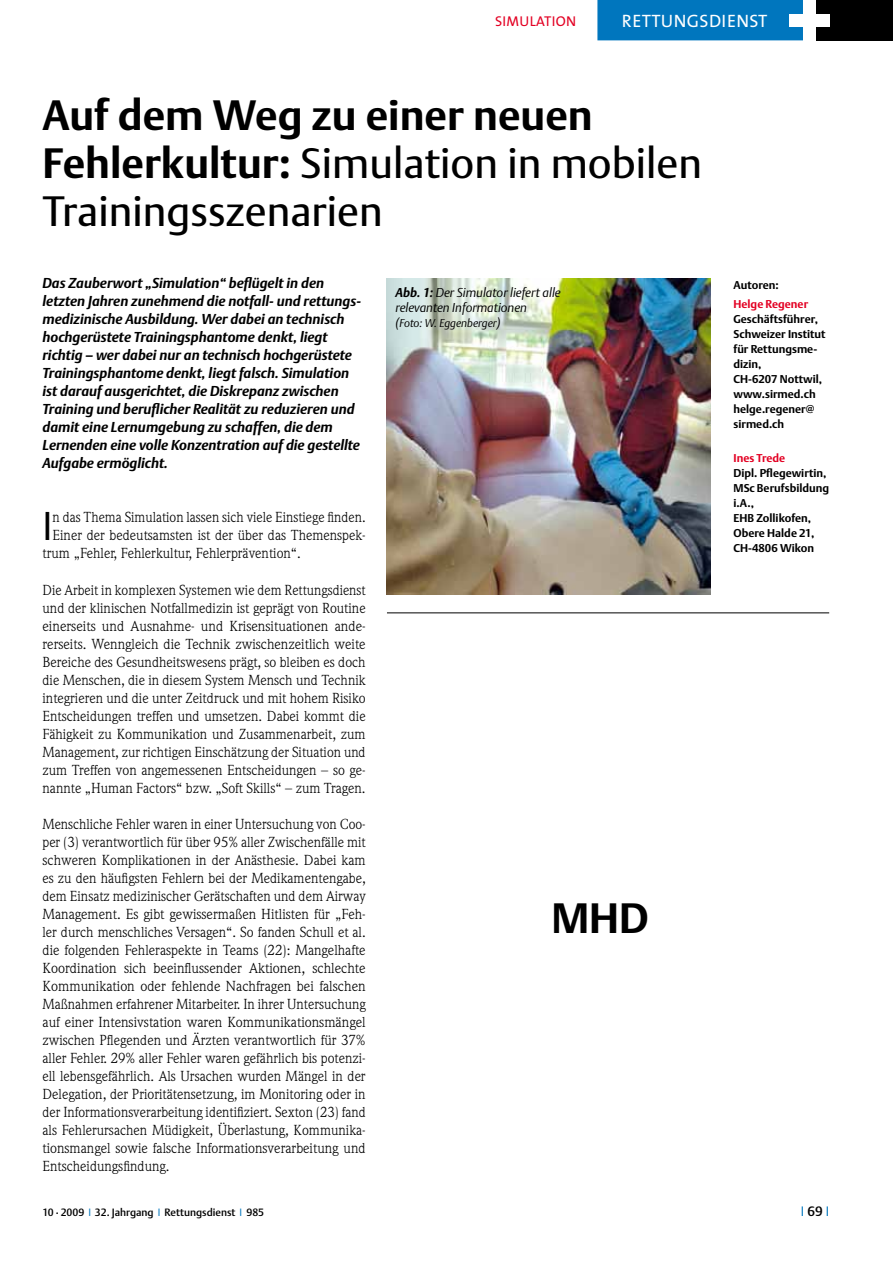
<style>
.page{position:relative;width:893px;height:1263px;background:#fff}
.page>*{position:absolute;margin:0;border:0;box-sizing:border-box;transform-origin:0 0}
.t1{font:42px/48px "DTL Argo T";color:#000}
.t2{font:700 42px "DTL Argo T";color:#000}
.t3{font:39.75px "DTL Argo T Light";color:#000}
.t4{font:18px "The Sans Caps";letter-spacing:.02em;color:#fff}
.t5{font:14.25px/18px "Weidemann";color:#000;text-align:justify}
.t6{font:italic 14.25px/18px "DTL Argo T Bold";color:#000}
.t7{font:14.25px "The Sans";letter-spacing:.02em;color:#e30023}
.t8{font:13.5px "DTL Argo T Light";color:#0076be}
.t9{font:italic 12.75px/15px "DTL Argo T Light";color:#000}
.t10{font:700 11.25px/15px "DTL Argo T";color:#000}
.t11{font:700 11.25px "DTL Argo T";color:#e30023}
.t12{font:italic 11.25px "DTL Argo T Light";color:#000}
.t13{font:10.5px "DTL Argo T Medium";color:#000}
.s1{font-weight:700}
.s2{font-family:"DTL Argo T Bold"}
.s3{font-size:12.75px}
.s4{font-family:"DTL Argo T Light";color:#0076be}
.s5{font-family:"DTL Argo T Medium";color:#000}
</style>
<div class="page">
<div style="left:808px;top:0;width:85px;height:40px;background:#000"></div>
<div style="left:597px;top:0;width:206px;height:40px;background:#0076be"></div>
<div style="left:803px;top:0;width:12px;height:40px;background:#fff"></div>
<div style="left:789px;top:14px;width:40px;height:13px;background:#fff"></div>
<hr style="left:387px;top:612px;width:442px;height:1px;background:#000">
<img style="left:387px;top:279px;width:323px;height:315px">
<p class="t7" style="left:495px;top:10px;width:83px">SIMULATION</p>
<p class="t4" style="left:622px;top:6px;width:147px">RETTUNGSDIENST</p>
<h1 class="t1" style="left:43px;top:91px;width:661px"><span class="s1">Auf dem Weg zu einer neuen<br>Fehlerkultur:</span> Simulation in mobilen<br>Trainingsszenarien</h1>
<p class="t6" style="left:43px;top:274px;width:320px">Das Zauberwort „Simulation“ beflügelt in den letzten Jahren zunehmend die notfall- und rettungs&shy;medizinische Ausbildung. Wer dabei an technisch hochgerüstete Trainingsphantome denkt, liegt richtig – wer dabei nur an technisch hochgerüstete Trainingsphantome denkt, liegt falsch. Simulation ist darauf ausgerichtet, die Diskrepanz zwischen Training und beruflicher Realität zu reduzieren und damit eine Lernumgebung zu schaffen, die dem Lernenden eine volle Konzentration auf die gestellte Aufgabe ermöglicht.</p>
<h2 class="t3" style="left:43px;top:503px;width:12px">I</h2>
<p class="t5" style="left:53px;top:508px;width:315px">n das Thema Simulation lassen sich viele Einstiege finden.</p>
<p class="t5" style="left:53px;top:526px;width:315px">Einer der bedeutsamsten ist der über das Themenspek-</p>
<p class="t5" style="left:43px;top:544px;width:260px">trum „Fehler, Fehlerkultur, Fehlerprävention“.</p>
<p class="t5" style="left:43px;top:580px;width:325px">Die Arbeit in komplexen Systemen wie dem Rettungsdienst und der klinischen Notfallmedizin ist geprägt von Routine einerseits und Ausnahme- und Krisensituationen ande&shy;rerseits. Wenngleich die Technik zwischenzeitlich weite Bereiche des Gesundheitswesens prägt, so bleiben es doch die Menschen, die in diesem System Mensch und Technik integrieren und die unter Zeitdruck und mit hohem Risiko Entscheidungen treffen und umsetzen. Dabei kommt die Fähigkeit zu Kommunikation und Zusammenarbeit, zum Management, zur richtigen Einschätzung der Situation und zum Treffen von angemessenen Entscheidungen – so ge&shy;nannte „Human Factors“ bzw. „Soft Skills“ – zum Tragen.</p>
<p class="t5" style="left:43px;top:814px;width:325px">Menschliche Fehler waren in einer Untersuchung von Coo&shy;per (3) verantwortlich für über 95% aller Zwischenfälle mit schweren Komplikationen in der Anästhesie. Dabei kam es zu den häufigsten Fehlern bei der Medikamentengabe, dem Einsatz medizinischer Gerätschaften und dem Airway Management. Es gibt gewissermaßen Hitlisten für „Feh&shy;ler durch menschliches Versagen“. So fanden Schull et al. die folgenden Fehleraspekte in Teams (22): Mangelhafte Koordination sich beeinflussender Aktionen, schlechte Kommunikation oder fehlende Nachfragen bei falschen Maßnahmen erfahrener Mitarbeiter. In ihrer Untersuchung auf einer Intensivstation waren Kommunikationsmängel zwischen Pflegenden und Ärzten verantwortlich für 37% aller Fehler. 29% aller Fehler waren gefährlich bis potenzi&shy;ell lebensgefährlich. Als Ursachen wurden Mängel in der Delegation, der Prioritätensetzung, im Monitoring oder in der Informationsverarbeitung identifiziert. Sexton (23) fand als Fehlerursachen Müdigkeit, Überlastung, Kommunika&shy;tionsmangel sowie falsche Informationsverarbeitung und Entscheidungsfindung.</p>
<p class="t9" style="left:395px;top:285px;width:167px"><span class="s2">Abb. 1:</span> Der Simulator liefert alle relevanten Informationen</p>
<p class="t12" style="left:395px;top:316px;width:107px"><span class="s3">(</span>Foto: W. Eggenberger<span class="s3">)</span></p>
<h1 class="t2" style="left:551px;top:893px;width:99px">MHD</h1>
<p class="t10" style="left:733px;top:277px;width:47px">Autoren:</p>
<p class="t11" style="left:733px;top:297px;width:76px">Helge Regener</p>
<p class="t10" style="left:733px;top:311px;width:94px">Geschäftsführer,<br>Schweizer Institut für Rettungsme&shy;dizin,<br>CH-6207 Nottwil, www.sirmed.ch helge.regener@ sirmed.ch</p>
<p class="t11" style="left:733px;top:451px;width:53px">Ines Trede</p>
<p class="t10" style="left:733px;top:465px;width:97px">Dipl. Pflegewirtin,<br>MSc Berufsbildung i.A.,<br>EHB Zollikofen,<br>Obere Halde 21,<br>CH-4806 Wikon</p>
<p class="t13" style="left:43px;top:1206px;width:223px">10 · 2009 <span class="s4">I</span> 32. Jahrgang <span class="s4">I</span> Rettungsdienst <span class="s4">I</span> 985</p>
<p class="t8" style="left:801px;top:1203px;width:30px">I <span class="s5">69</span> I</p>
</div>
